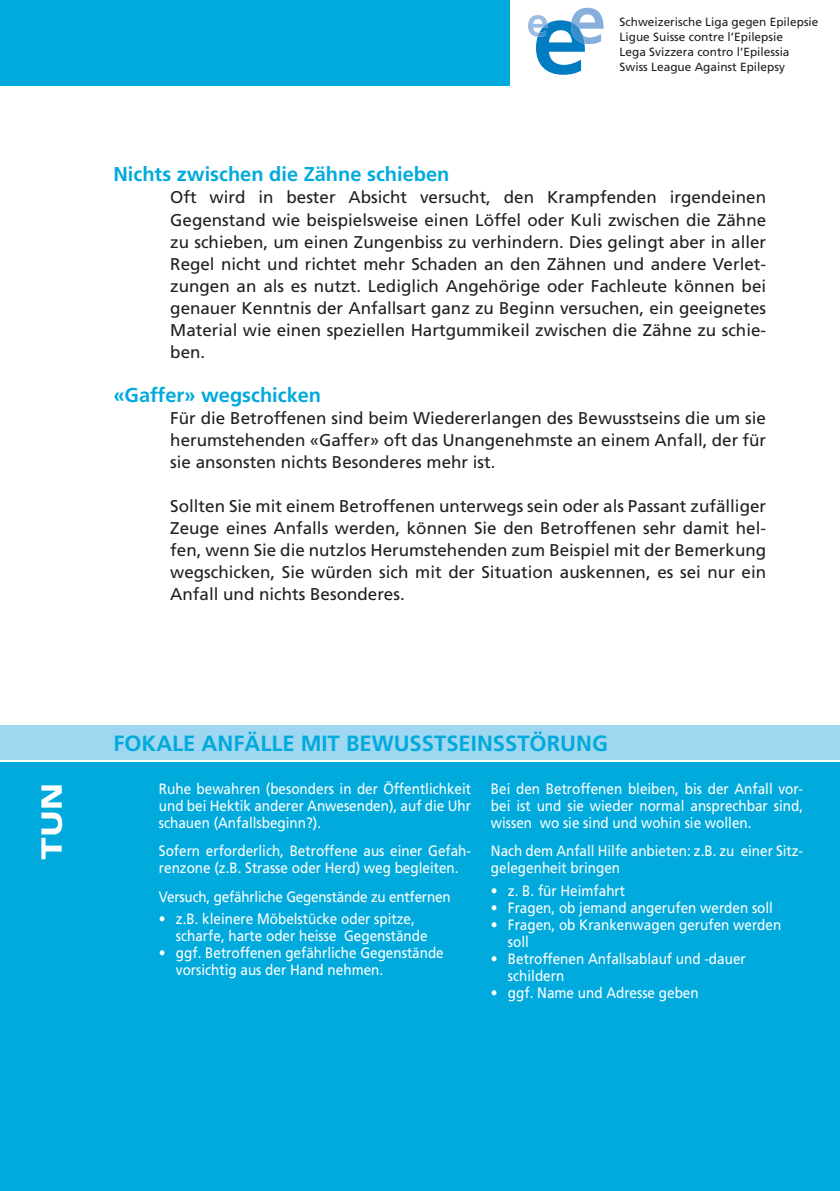
<style>
.page{position:relative;width:840px;height:1191px;background:#fff}
.page>*{position:absolute;margin:0;border:0;box-sizing:border-box;transform-origin:0 0}
.t1{font:900 expanded 28px "Univers";color:#fff}
.t2{font:700 22px "Frutiger";color:#0ad}
.t3{font:700 20px "Frutiger";color:#0ad}
.t4{font:17px/22px "Frutiger";color:#231f20;text-align:justify}
.t5{font:15px/17px "Frutiger";color:#fff;scale:.9 1}
.t6{font:11.8px/14.8px "Frutiger";color:#231f20}
</style>
<div class="page">
<div style="left:0;top:0;width:510px;height:85px;background:#0ad"></div>
<div style="left:0;top:726px;width:839px;height:34px;background:#9fd7f0"></div>
<div style="left:0;top:763px;width:839px;height:428px;background:#0ad"></div>
<svg style="left:528px;top:8px;width:75px;height:67px"></svg>
<p class="t6" style="left:619px;top:15px;width:200px">Schweizerische Liga gegen Epilepsie Ligue Suisse contre l’Epilepsie<br>Lega Svizzera contro l’Epilessia Swiss League Against Epilepsy</p>
<p class="t3" style="left:113px;top:163px;width:337px">Nichts zwischen die Zähne schieben</p>
<p class="t4" style="left:170px;top:187px;width:597px">Oft wird in bester Absicht versucht, den Krampfenden irgendeinen Gegenstand wie beispielsweise einen Löffel oder Kuli zwischen die Zähne zu schieben, um einen Zungenbiss zu verhindern. Dies gelingt aber in aller Regel nicht und richtet mehr Schaden an den Zähnen und andere Verlet&shy;zungen an als es nutzt. Lediglich Angehörige oder Fachleute können bei genauer Kenntnis der Anfallsart ganz zu Beginn versuchen, ein geeignetes Material wie einen speziellen Hartgummikeil zwischen die Zähne zu schie&shy;ben.</p>
<p class="t3" style="left:113px;top:383px;width:209px">«Gaffer» wegschicken</p>
<p class="t4" style="left:170px;top:407px;width:597px">Für die Betroffenen sind beim Wiedererlangen des Bewusstseins die um sie herumstehenden «Gaffer» oft das Unangenehmste an einem Anfall, der für sie ansonsten nichts Besonderes mehr ist.</p>
<p class="t4" style="left:170px;top:495px;width:597px">Sollten Sie mit einem Betroffenen unterwegs sein oder als Passant zufälliger Zeuge eines Anfalls werden, können Sie den Betroffenen sehr damit hel&shy;fen, wenn Sie die nutzlos Herumstehenden zum Beispiel mit der Bemerkung wegschicken, Sie würden sich mit der Situation auskennen, es sei nur ein Anfall und nichts Besonderes.</p>
<h1 class="t1" style="left:35px;top:859px;width:78px;rotate:-90deg">TUN</h1>
<p class="t2" style="left:113px;top:730px;width:26px">Fokale</p>
<p class="t2" style="left:201px;top:730px;width:30px">Anfälle</p>
<p class="t2" style="left:300px;top:730px;width:14px">mit</p>
<p class="t2" style="left:346px;top:730px;width:77px">Bewusstseinsst</p>
<p class="t2" style="left:529px;top:730px;width:62px">örung</p>
<p class="t5" style="left:159px;top:780px;width:348px;text-align:justify">Ruhe bewahren (besonders in der Öffentlichkeit und bei Hektik anderer Anwesenden), auf die Uhr schauen (Anfallsbeginn?).</p>
<p class="t5" style="left:159px;top:842px;width:348px">Sofern erforderlich, Betroffene aus einer Gefah&shy;renzone (z.B. Strasse oder Herd) weg begleiten.</p>
<p class="t5" style="left:159px;top:888px;width:325px">Versuch, gefährliche Gegenstände zu entfernen</p>
<p class="t5" style="left:176px;top:910px;width:281px;text-indent:-17px">• z.B. kleinere Möbelstücke oder spitze, scharfe, harte oder heisse Gegenstände</p>
<p class="t5" style="left:176px;top:944px;width:299px;text-indent:-17px">• ggf. Betroffenen gefährliche Gegenstände vorsichtig aus der Hand nehmen.</p>
<p class="t5" style="left:490px;top:780px;width:348px;text-align:justify">Bei den Betroffenen bleiben, bis der Anfall vor&shy;bei ist und sie wieder normal ansprechbar sind, wissen wo sie sind und wohin sie wollen.</p>
<p class="t5" style="left:490px;top:842px;width:348px">Nach dem Anfall Hilfe anbieten: z.B. zu einer Sitz&shy;gelegenheit bringen</p>
<p class="t5" style="left:490px;top:882px;width:150px">• z. B. für Heimfahrt</p>
<p class="t5" style="left:490px;top:899px;width:315px">• Fragen, ob jemand angerufen werden soll</p>
<p class="t5" style="left:507px;top:916px;width:305px;text-indent:-17px">• Fragen, ob Krankenwagen gerufen werden soll</p>
<p class="t5" style="left:507px;top:950px;width:265px;text-indent:-17px">• Betroffenen Anfallsablauf und -dauer schildern</p>
<p class="t5" style="left:490px;top:984px;width:232px">• ggf. Name und Adresse geben</p>
</div>
